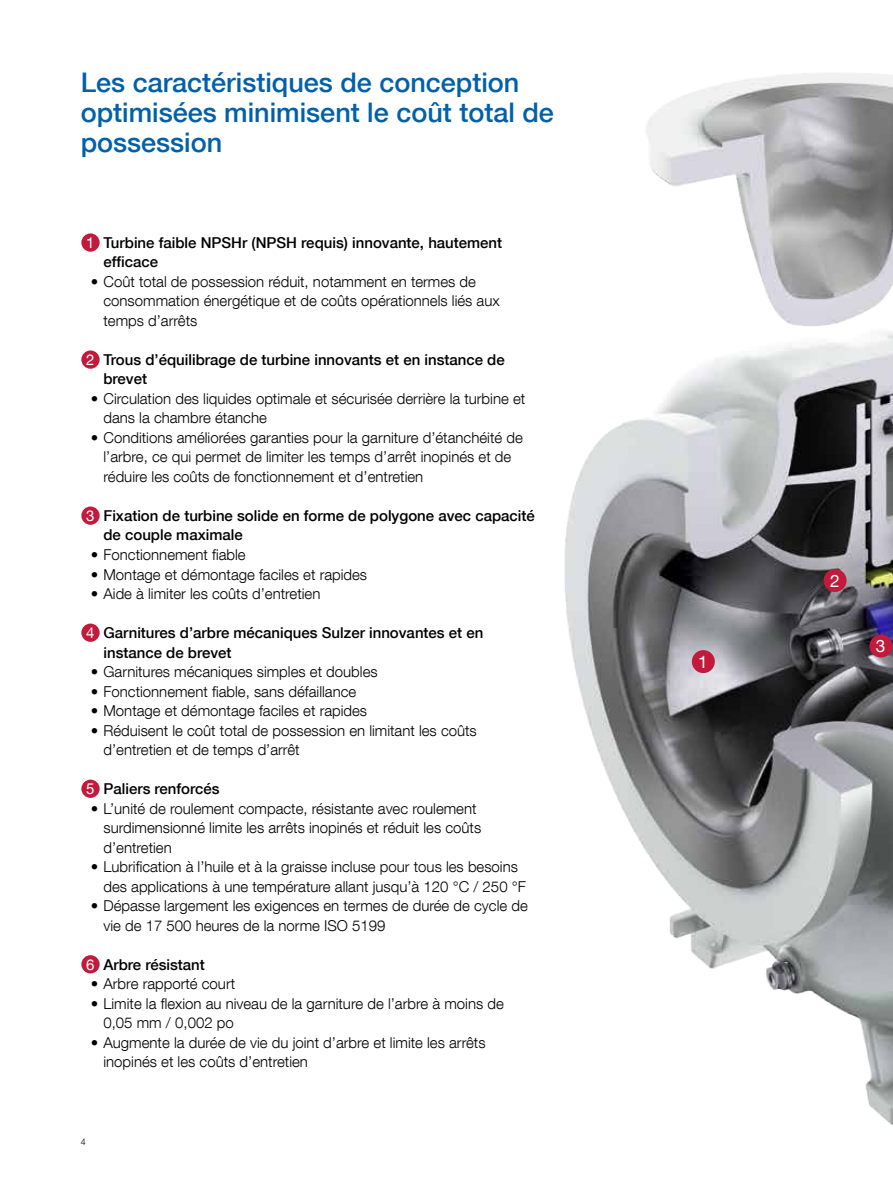
<style>
.page{position:relative;width:893px;height:1191px;background:#fff}
.page>*{position:absolute;margin:0;border:0;box-sizing:border-box;transform-origin:0 0}
.t1{font:500 27px/30px "Helvetica Neue LT Com";color:#0060a9}
.t2{font:17.25px "Helvetica Neue LT Com";color:#fff}
.t3{font:300 15px/19.5px "Helvetica Neue LT Com";color:#000}
.t4{font:500 15px/19.5px "Helvetica Neue LT Com";color:#000}
.t5{font:15px "Helvetica Neue LT Com";color:#fff}
.t6{font:300 9px "Helvetica Neue LT Com";color:#000}
</style>
<div class="page">
<img style="left:564px;top:73px;width:329px;height:1052px">
<div style="left:692px;top:650px;width:23px;height:23px;background:#c21a3b;border-radius:50%"></div>
<div style="left:824px;top:569px;width:22px;height:23px;background:#c21a3b;border-radius:50%"></div>
<div style="left:869px;top:634px;width:23px;height:23px;background:#c21a3b;border-radius:50%"></div>
<div style="left:81px;top:233px;width:19px;height:19px;background:#c21a3b;border-radius:50%"></div>
<div style="left:81px;top:350px;width:19px;height:19px;background:#c21a3b;border-radius:50%"></div>
<div style="left:81px;top:506px;width:19px;height:19px;background:#c21a3b;border-radius:50%"></div>
<div style="left:81px;top:623px;width:19px;height:19px;background:#c21a3b;border-radius:50%"></div>
<div style="left:81px;top:779px;width:19px;height:19px;background:#c21a3b;border-radius:50%"></div>
<div style="left:81px;top:955px;width:19px;height:18px;background:#c21a3b;border-radius:50%"></div>
<h1 class="t1" style="left:81px;top:67px;width:475px">Les caractéristiques de conception optimisées minimisent le coût total de possession</h1>
<p class="t4" style="left:103px;top:233px;width:400px;text-indent:-13px">• Turbine faible NPSHr (NPSH requis) innovante, hautement efficace</p>
<p class="t3" style="left:103px;top:271px;width:398px;text-indent:-13px">• Coût total de possession réduit, notamment en termes de consommation énergétique et de coûts opérationnels liés aux temps d’arrêts</p>
<p class="t4" style="left:103px;top:350px;width:403px;text-indent:-13px">• Trous d’équilibrage de turbine innovants et en instance de brevet</p>
<p class="t3" style="left:103px;top:388px;width:423px;text-indent:-13px">• Circulation des liquides optimale et sécurisée derrière la turbine et dans la chambre étanche</p>
<p class="t3" style="left:103px;top:427px;width:421px;text-indent:-13px">• Conditions améliorées garanties pour la garniture d’étanchéité de l’arbre, ce qui permet de limiter les temps d’arrêt inopinés et de réduire les coûts de fonctionnement et d’entretien</p>
<p class="t4" style="left:103px;top:506px;width:433px;text-indent:-13px">• Fixation de turbine solide en forme de polygone avec capacité de couple maximale</p>
<p class="t3" style="left:91px;top:544px;width:156px">• Fonctionnement fiable</p>
<p class="t3" style="left:91px;top:564px;width:278px">• Montage et démontage faciles et rapides</p>
<p class="t3" style="left:91px;top:583px;width:231px">• Aide à limiter les coûts d’entretien</p>
<p class="t4" style="left:103px;top:623px;width:381px;text-indent:-13px">• Garnitures d’arbre mécaniques Sulzer innovantes et en instance de brevet</p>
<p class="t3" style="left:91px;top:661px;width:288px">• Garnitures mécaniques simples et doubles</p>
<p class="t3" style="left:91px;top:681px;width:267px">• Fonctionnement fiable, sans défaillance</p>
<p class="t3" style="left:91px;top:700px;width:278px">• Montage et démontage faciles et rapides</p>
<p class="t3" style="left:103px;top:720px;width:375px;text-indent:-13px">• Réduisent le coût total de possession en limitant les coûts d’entretien et de temps d’arrêt</p>
<p class="t4" style="left:91px;top:779px;width:130px">• Paliers renforcés</p>
<p class="t3" style="left:103px;top:798px;width:379px;text-indent:-13px">• L’unité de roulement compacte, résistante avec roulement surdimensionné limite les arrêts inopinés et réduit les coûts d’entretien</p>
<p class="t3" style="left:103px;top:856px;width:424px;text-indent:-13px">• Lubrification à l’huile et à la graisse incluse pour tous les besoins des applications à une température allant jusqu’à 120 °C / 250 °F</p>
<p class="t3" style="left:103px;top:895px;width:426px;text-indent:-13px">• Dépasse largement les exigences en termes de durée de cycle de vie de 17 500 heures de la norme ISO 5199</p>
<p class="t4" style="left:91px;top:954px;width:116px">• Arbre résistant</p>
<p class="t3" style="left:91px;top:973px;width:146px">• Arbre rapporté court</p>
<p class="t3" style="left:103px;top:993px;width:402px;text-indent:-13px">• Limite la flexion au niveau de la garniture de l’arbre à moins de<br>0,05 mm / 0,002 po</p>
<p class="t3" style="left:103px;top:1032px;width:384px;text-indent:-13px">• Augmente la durée de vie du joint d’arbre et limite les arrêts inopinés et les coûts d’entretien</p>
<p class="t5" style="left:86px;top:233px;width:10px">1</p>
<p class="t5" style="left:86px;top:350px;width:10px">2</p>
<p class="t5" style="left:86px;top:506px;width:10px">3</p>
<p class="t5" style="left:86px;top:623px;width:10px">4</p>
<p class="t5" style="left:86px;top:779px;width:10px">5</p>
<p class="t5" style="left:86px;top:955px;width:10px">6</p>
<p class="t6" style="left:81px;top:1136px;width:7px">4</p>
<p class="t2" style="left:698px;top:651px;width:11px">1</p>
<p class="t2" style="left:830px;top:570px;width:11px">2</p>
<p class="t2" style="left:876px;top:635px;width:11px">3</p>
</div>
